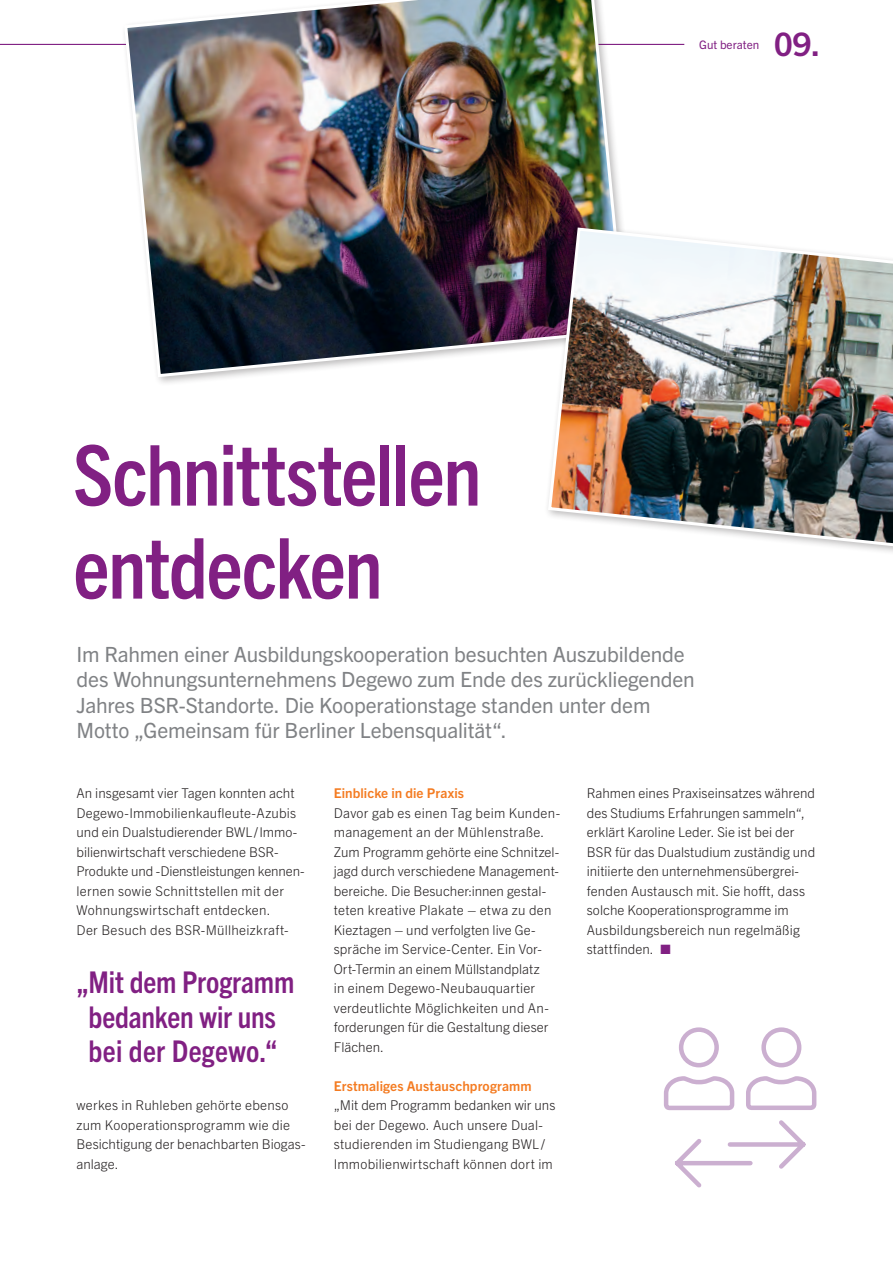
<style>
.page{position:relative;width:893px;height:1263px;background:#fff}
.page>*{position:absolute;margin:0;border:0;box-sizing:border-box;transform-origin:0 0}
.t1{font:700 condensed 84px/93px "Trade Gothic Next LT Pro";letter-spacing:-.015em;color:#812083}
.t2{font:700 32.4px "Trade Gothic Next LT Pro";color:#812083}
.t3{font:700 condensed 30px/34.5px "Trade Gothic Next LT Pro";letter-spacing:-.005em;color:#812083;text-align:center}
.t4{font:21px/25.5px "Trade Gothic Next LT Pro";letter-spacing:-.01em;color:#808285}
.t5{font:300 13.5px/19.5px "Trade Gothic Next LT Pro";letter-spacing:.01em;color:#231f20}
.t6{font:700 13.5px "Trade Gothic Next LT Pro";letter-spacing:.005em;color:#f47b21}
.t7{font:11.7px "Trade Gothic Next LT Pro";color:#812083}
.s1{color:#812083}
</style>
<div class="page">
<div style="left:679px;top:1027px;width:40px;height:40px;border:4px solid #cbafd0;border-radius:50%"></div>
<div style="left:761px;top:1027px;width:40px;height:40px;border:4px solid #cbafd0;border-radius:50%"></div>
<svg style="left:663px;top:1076px;width:154px;height:112px"></svg>
<hr style="left:0;top:44px;width:684px;height:1px;background:#812083">
<div style="left:120px;top:0;width:516px;height:387px;background:#fff"></div>
<img style="left:122px;top:0;width:506px;height:379px">
<div style="left:544px;top:224px;width:349px;height:335px;background:#231f20;opacity:.3"></div>
<img style="left:546px;top:226px;width:347px;height:325px">
<h2 class="t1" style="left:73px;top:423px;width:410px">Schnittstellen entdecken</h2>
<p class="t7" style="left:699px;top:36px;width:62px">Gut beraten</p>
<p class="t2" style="left:774px;top:22px;width:48px">09.</p>
<p class="t4" style="left:77px;top:640px;width:620px">Im Rahmen einer Ausbildungskooperation besuchten Auszubildende des Wohnungsunternehmens Degewo zum Ende des zurückliegenden Jahres BSR-Standorte. Die Kooperationstage standen unter dem Motto „Gemeinsam für Berliner Lebensqualität“.</p>
<p class="t5" style="left:77px;top:782px;width:230px">An insgesamt vier Tagen konnten acht Degewo-Immobilienkaufleute-Azubis und ein Dualstudierender BWL/Immo&shy;bilienwirtschaft verschiedene BSR-Produkte und -Dienstleistungen kennen&shy;lernen sowie Schnittstellen mit der Wohnungswirtschaft entdecken.<br>Der Besuch des BSR-Müllheizkraft-</p>
<p class="t3" style="left:77px;top:963px;width:219px">„Mit dem Programm bedanken wir uns bei der Degewo.“</p>
<p class="t5" style="left:77px;top:1094px;width:230px">werkes in Ruhleben gehörte ebenso zum Kooperationsprogramm wie die<br>Besichtigung der benachbarten Biogas&shy;anlage.</p>
<h3 class="t6" style="left:334px;top:784px;width:132px">Einblicke in die Praxis</h3>
<p class="t5" style="left:334px;top:802px;width:228px">Davor gab es einen Tag beim Kunden&shy;management an der Mühlenstraße.<br>Zum Programm gehörte eine Schnitzel&shy;jagd durch verschiedene Management&shy;bereiche. Die Besucher:innen gestal&shy;teten kreative Plakate – etwa zu den Kieztagen – und verfolgten live Ge&shy;spräche im Service-Center. Ein Vor-Ort-Termin an einem Müllstandplatz<br>in einem Degewo-Neubauquartier verdeutlichte Möglichkeiten und An&shy;forderungen für die Gestaltung dieser Flächen.</p>
<h3 class="t6" style="left:334px;top:1076px;width:199px">Erstmaliges Austauschprogramm</h3>
<p class="t5" style="left:334px;top:1094px;width:223px">„Mit dem Programm bedanken wir uns bei der Degewo. Auch unsere Dual&shy;studierenden im Studiengang BWL / Immobilienwirtschaft können dort im</p>
<p class="t5" style="left:587px;top:782px;width:230px">Rahmen eines Praxiseinsatzes während des Studiums Erfahrungen sammeln“, erklärt Karoline Leder. Sie ist bei der BSR für das Dualstudium zuständig und initiierte den unternehmensübergrei&shy;fenden Austausch mit. Sie hofft, dass solche Kooperationsprogramme im Ausbildungsbereich nun regelmäßig stattfinden. <span class="s1">■</span></p>
</div>
